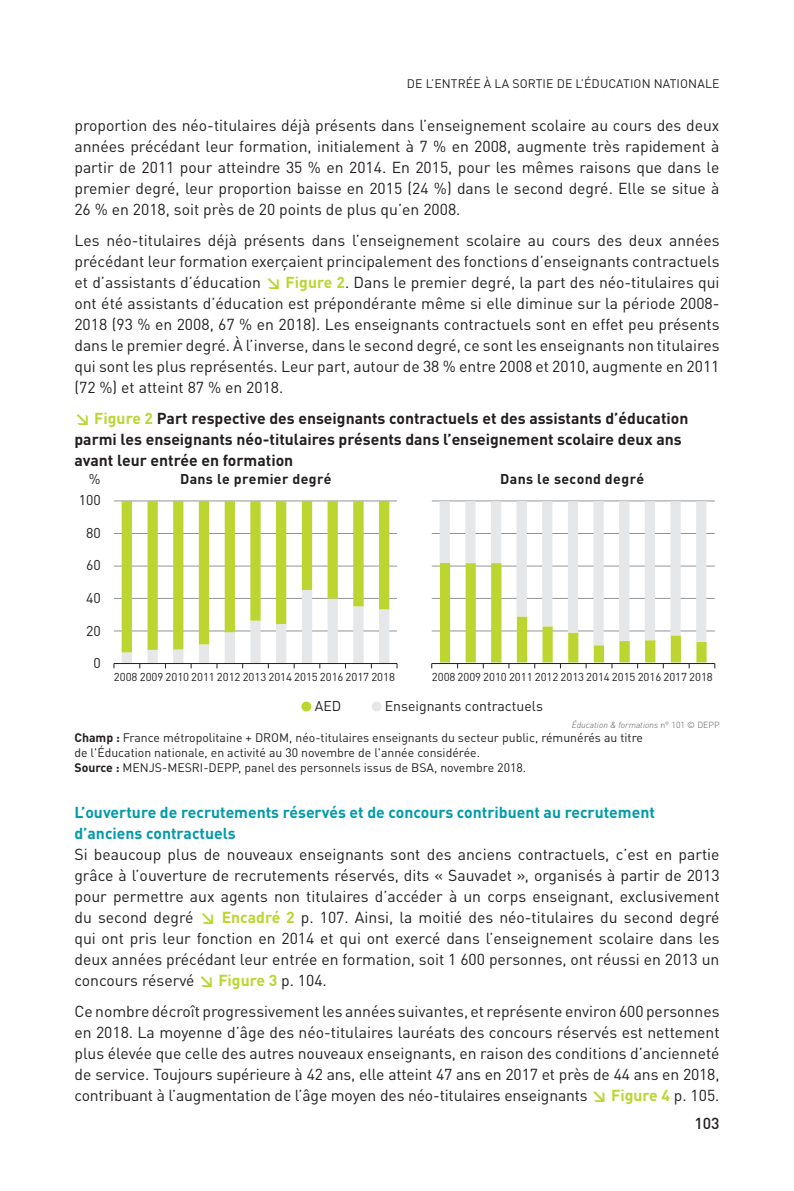
<style>
.page{position:relative;width:794px;height:1191px;background:#fff}
.page>*{position:absolute;margin:0;border:0;box-sizing:border-box;transform-origin:0 0}
.Courant{font:15.75px/21px "DINOT";color:#231f20;text-align:justify}
.t1{font:700 15.75px/21px "DINOT";color:#231f20}
.Niveau_2{font:700 15.75px/21px "DINOT";color:#009baa}
.t2{font:500 15.75px "DINOT";color:#231f20}
.t3{font:14px "DINOT";color:#231f20}
.t4{font:700 14px "DINOT";letter-spacing:.03em;color:#231f20}
.Courant-2{font:12.25px/14.7px "DINOT";color:#231f20}
.Titre_courant__droit{font:12.25px "DINOT";letter-spacing:.01em;color:#231f20}
.t5{font:11.38px "DINOT";color:#231f20}
.t6{font:italic 300 8.75px "DINOT";color:#57585a}
.s1{font-weight:700;color:#bcd531}
.s2{color:#bcd531}
.s3{font-style:normal}
.s4{font-weight:700}
</style>
<div class="page">
<hr style="left:114px;top:500px;width:283px;height:1px;background:#939598">
<hr style="left:114px;top:533px;width:283px;height:1px;background:#939598">
<hr style="left:114px;top:566px;width:283px;height:1px;background:#939598">
<hr style="left:114px;top:598px;width:283px;height:1px;background:#939598">
<hr style="left:114px;top:630px;width:283px;height:1px;background:#939598">
<svg style="left:122px;top:501px;width:267px;height:89px"></svg>
<hr style="left:114px;top:663px;width:283px;height:1px;background:#231f20">
<svg style="left:122px;top:590px;width:267px;height:78px"></svg>
<hr style="left:432px;top:500px;width:283px;height:1px;background:#939598">
<hr style="left:432px;top:533px;width:283px;height:1px;background:#939598">
<hr style="left:432px;top:566px;width:283px;height:1px;background:#939598">
<hr style="left:432px;top:598px;width:283px;height:1px;background:#939598">
<hr style="left:432px;top:630px;width:283px;height:1px;background:#939598">
<hr style="left:432px;top:663px;width:283px;height:1px;background:#231f20">
<svg style="left:440px;top:645px;width:266px;height:23px"></svg>
<svg style="left:439px;top:501px;width:267px;height:144px"></svg>
<div style="left:371px;top:701px;width:10px;height:10px;background:#e6e7e9;border-radius:50%"></div>
<div style="left:301px;top:701px;width:10px;height:10px;background:#bcd531;border-radius:50%"></div>
<p class="Titre_courant__droit" style="left:407px;top:75px;width:314px">DE L’ENTRÉE À LA SORTIE DE L’ÉDUCATION NATIONALE</p>
<p class="Courant" style="left:74px;top:115px;width:646px">proportion des néo-titulaires déjà présents dans l’enseignement scolaire au cours des deux années précédant leur formation, initialement à 7 % en 2008, augmente très rapidement à partir de 2011 pour atteindre 35 % en 2014. En 2015, pour les mêmes raisons que dans le premier degré, leur proportion baisse en 2015 (24 %) dans le second degré. Elle se situe à 26 % en 2018, soit près de 20 points de plus qu’en 2008.</p>
<p class="Courant" style="left:74px;top:230px;width:646px">Les néo-titulaires déjà présents dans l’enseignement scolaire au cours des deux années précédant leur formation exerçaient principalement des fonctions d’enseignants contractuels et d’assistants d’éducation <span class="s1">↘ Figure 2</span>. Dans le premier degré, la part des néo-titulaires qui ont été assistants d’éducation est prépondérante même si elle diminue sur la période 2008- 2018 (93 % en 2008, 67 % en 2018). Les enseignants contractuels sont en effet peu présents dans le premier degré. À l’inverse, dans le second degré, ce sont les enseignants non titulaires qui sont les plus représentés. Leur part, autour de 38 % entre 2008 et 2010, augmente en 2011 (72 %) et atteint 87 % en 2018.</p>
<p class="t1" style="left:74px;top:407px;width:615px"><span class="s2">↘ Figure 2</span> Part respective des enseignants contractuels et des assistants d’éducation parmi les enseignants néo-titulaires présents dans l’enseignement scolaire deux ans avant leur entrée en formation</p>
<p class="t3" style="left:89px;top:471px;width:13px">%</p>
<p class="t4" style="left:500px;top:470px;width:146px">Dans le second degré</p>
<p class="t4" style="left:180px;top:470px;width:153px">Dans le premier degré</p>
<p class="t3" style="left:79px;top:491px;width:24px">100</p>
<p class="t3" style="left:86px;top:524px;width:16px">80</p>
<p class="t3" style="left:86px;top:556px;width:16px">60</p>
<p class="t3" style="left:86px;top:589px;width:16px">40</p>
<p class="t3" style="left:86px;top:622px;width:16px">20</p>
<p class="t3" style="left:93px;top:654px;width:9px">0</p>
<p class="t5" style="left:114px;top:669px;width:282px">2008 2009 2010 2011 2012 2013 2014 2015 2016 2017 2018</p>
<p class="t5" style="left:432px;top:669px;width:282px">2008 2009 2010 2011 2012 2013 2014 2015 2016 2017 2018</p>
<p class="t3" style="left:315px;top:697px;width:28px">AED</p>
<p class="t3" style="left:385px;top:697px;width:160px">Enseignants contractuels</p>
<p class="t6" style="left:572px;top:719px;width:149px">Éducation &amp; formations <span class="s3">n° 101 © DEPP</span></p>
<p class="Courant-2" style="left:74px;top:730px;width:570px"><span class="s4">Champ :</span> France métropolitaine + DROM, néo-titulaires enseignants du secteur public, rémunérés au titre de l'Éducation nationale, en activité au 30 novembre de l'année considérée.</p>
<p class="Courant-2" style="left:74px;top:760px;width:453px"><span class="s4">Source :</span> MENJS-MESRI-DEPP, panel des personnels issus de BSA, novembre 2018.</p>
<p class="Niveau_2" style="left:74px;top:801px;width:582px">L’ouverture de recrutements réservés et de concours contribuent au recrutement d’anciens contractuels</p>
<p class="Courant" style="left:74px;top:843px;width:646px">Si beaucoup plus de nouveaux enseignants sont des anciens contractuels, c’est en partie grâce à l’ouverture de recrutements réservés, dits « Sauvadet », organisés à partir de 2013 pour permettre aux agents non titulaires d’accéder à un corps enseignant, exclusivement du second degré <span class="s1">↘ Encadré 2</span> p. 107. Ainsi, la moitié des néo-titulaires du second degré qui ont pris leur fonction en 2014 et qui ont exercé dans l’enseignement scolaire dans les deux années précédant leur entrée en formation, soit 1 600 personnes, ont réussi en 2013 un concours réservé <span class="s1">↘ Figure 3</span> p. 104.</p>
<p class="Courant" style="left:74px;top:1000px;width:646px">Ce nombre décroît progressivement les années suivantes, et représente environ 600 personnes en 2018. La moyenne d’âge des néo-titulaires lauréats des concours réservés est nettement plus élevée que celle des autres nouveaux enseignants, en raison des conditions d’ancienneté de service. Toujours supérieure à 42 ans, elle atteint 47 ans en 2017 et près de 44 ans en 2018, contribuant à l’augmentation de l’âge moyen des néo-titulaires enseignants <span class="s1">↘ Figure 4</span> p. 105.</p>
<p class="t2" style="left:694px;top:1112px;width:27px">103</p>
</div>
